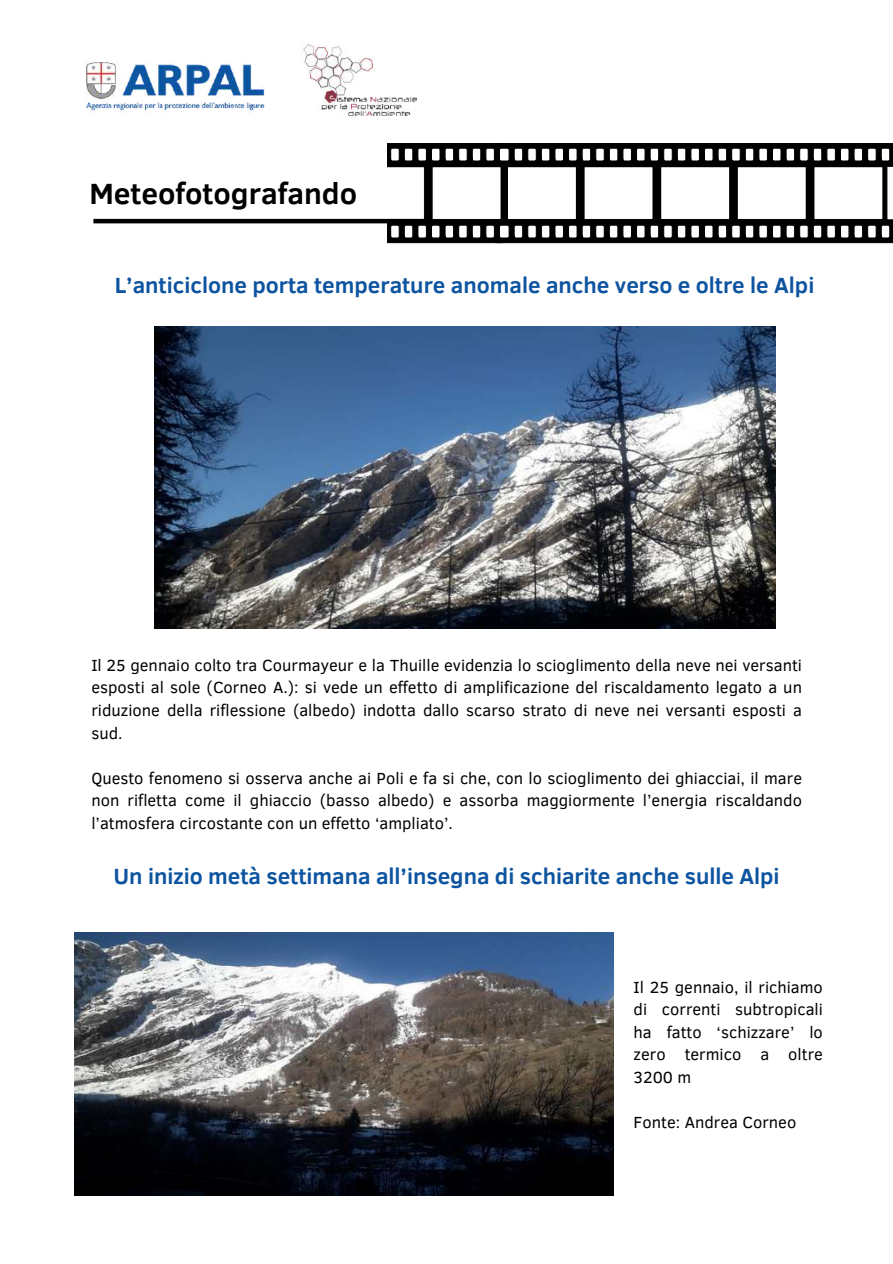
<style>
.page{position:relative;width:893px;height:1264px;background:#fff}
.page>*{position:absolute;margin:0;border:0;box-sizing:border-box;transform-origin:0 0}
.t1{font:700 30px "Clear Sans";color:#000}
.t2{font:700 22.5px "Clear Sans";color:#0d54a0}
.t3{font:16.5px/22.5px "Clear Sans";color:#000;text-align:justify}
</style>
<div class="page">
<svg style="left:388px;top:143px;width:504px;height:100px"></svg>
<hr style="left:93px;top:219px;width:332px;height:4px;background:#000">
<img style="left:87px;top:44px;width:329px;height:71px">
<img style="left:155px;top:326px;width:620px;height:302px">
<img style="left:74px;top:932px;width:539px;height:263px">
<h1 class="t1" style="left:89px;top:172px;width:269px">Meteofotografando</h1>
<h2 class="t2" style="left:115px;top:268px;width:701px">L’anticiclone porta temperature anomale anche verso e oltre le Alpi</h2>
<p class="t3" style="left:91px;top:653px;width:712px">Il 25 gennaio colto tra Courmayeur e la Thuille evidenzia lo scioglimento della neve nei versanti esposti al sole (Corneo A.): si vede un effetto di amplificazione del riscaldamento legato a un riduzione della riflessione (albedo) indotta dallo scarso strato di neve nei versanti esposti a sud.</p>
<p class="t3" style="left:91px;top:765px;width:712px">Questo fenomeno si osserva anche ai Poli e fa si che, con lo scioglimento dei ghiacciai, il mare non rifletta come il ghiaccio (basso albedo) e assorba maggiormente l’energia riscaldando l’atmosfera circostante con un effetto ‘ampliato’.</p>
<h2 class="t2" style="left:113px;top:860px;width:667px">Un inizio metà settimana all’insegna di schiarite anche sulle Alpi</h2>
<p class="t3" style="left:633px;top:975px;width:191px">Il 25 gennaio, il richiamo di correnti subtropicali ha fatto ‘schizzare’ lo zero termico a oltre 3200 m</p>
<p class="t3" style="left:633px;top:1110px;width:164px">Fonte: Andrea Corneo</p>
</div>
